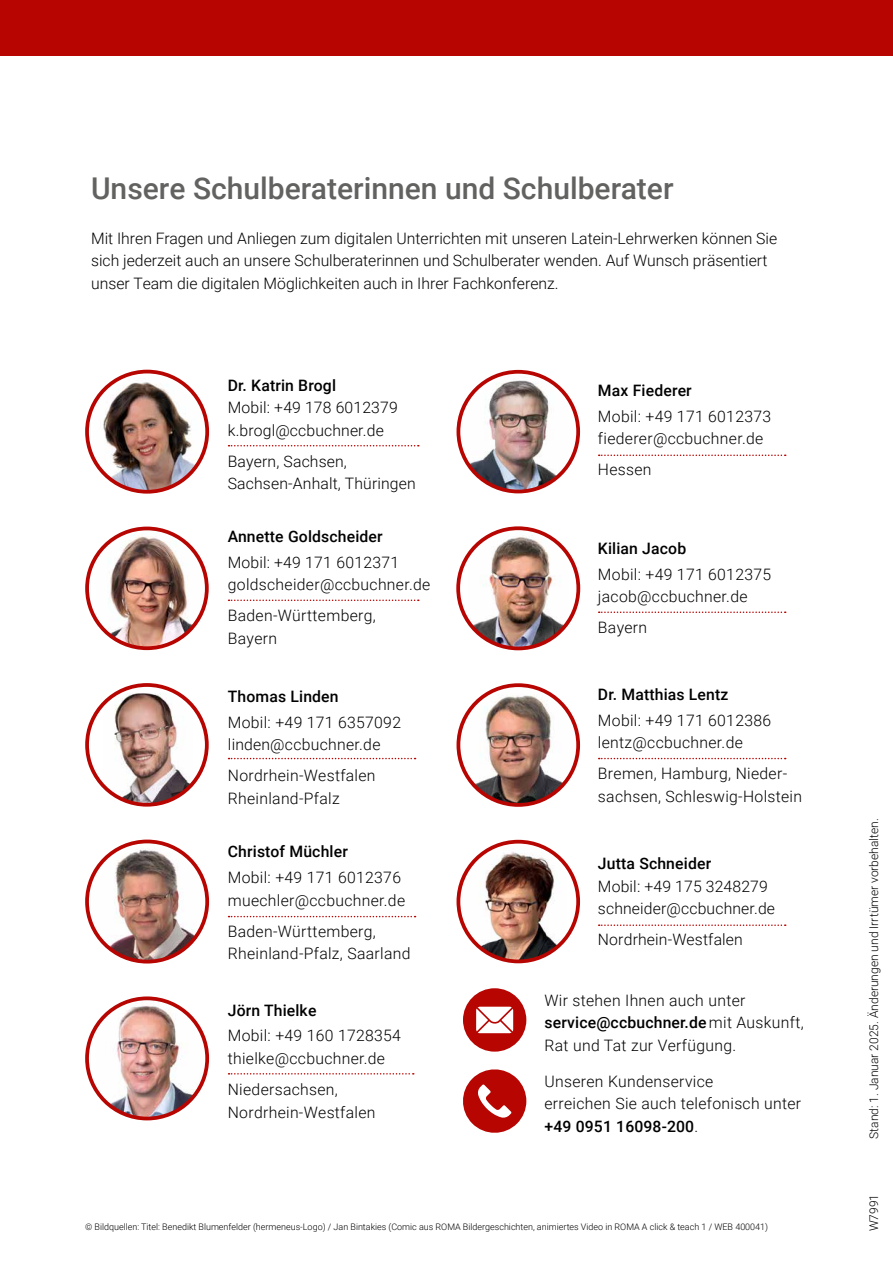
<style>
.page{position:relative;width:893px;height:1263px;background:#fff}
.page>*{position:absolute;margin:0;border:0;box-sizing:border-box;transform-origin:0 0}
.t1{font:500 30px "Roboto";color:#626261}
.t2{font:300 15.75px/22.5px "Roboto";letter-spacing:.02em;color:#000}
.t3{font:300 15.75px/22.5px "Roboto";color:#000}
.t4{font:500 15.75px "Roboto";letter-spacing:.01em;color:#000}
.t5{font:300 12px "Roboto";color:#000}
.t6{font:300 9px "Roboto";color:#000}
.s1{font-weight:500}
</style>
<div class="page">
<div style="left:0;top:0;width:893px;height:55px;background:#b70502"></div>
<img style="left:461px;top:372px;width:115px;height:119px">
<div style="left:456px;top:370px;width:124px;height:123px;border:4px solid #b70502;border-radius:50%"></div>
<svg style="left:87px;top:528px;width:120px;height:120px"></svg>
<img style="left:96px;top:529px;width:108px;height:119px">
<div style="left:85px;top:527px;width:124px;height:123px;border:4px solid #b70502;border-radius:50%"></div>
<svg style="left:458px;top:528px;width:120px;height:120px"></svg>
<img style="left:468px;top:530px;width:100px;height:118px">
<div style="left:456px;top:526px;width:124px;height:124px;border:4px solid #b70502;border-radius:50%"></div>
<img style="left:461px;top:685px;width:116px;height:120px">
<div style="left:456px;top:683px;width:124px;height:124px;border:4px solid #b70502;border-radius:50%"></div>
<svg style="left:87px;top:685px;width:120px;height:120px"></svg>
<img style="left:103px;top:692px;width:89px;height:113px">
<div style="left:85px;top:683px;width:124px;height:124px;border:4px solid #b70502;border-radius:50%"></div>
<img style="left:94px;top:373px;width:113px;height:119px">
<div style="left:85px;top:370px;width:124px;height:124px;border:4px solid #b70502;border-radius:50%"></div>
<img style="left:91px;top:844px;width:115px;height:118px">
<div style="left:85px;top:839px;width:124px;height:124px;border:4px solid #b70502;border-radius:50%"></div>
<svg style="left:458px;top:842px;width:120px;height:119px"></svg>
<img style="left:461px;top:848px;width:106px;height:113px">
<div style="left:456px;top:840px;width:124px;height:123px;border:4px solid #b70502;border-radius:50%"></div>
<svg style="left:229px;top:445px;width:190px;height:1px"></svg>
<svg style="left:599px;top:611px;width:187px;height:2px"></svg>
<svg style="left:229px;top:916px;width:187px;height:1px"></svg>
<svg style="left:599px;top:454px;width:187px;height:2px"></svg>
<svg style="left:229px;top:599px;width:190px;height:2px"></svg>
<svg style="left:599px;top:758px;width:187px;height:1px"></svg>
<svg style="left:229px;top:758px;width:187px;height:1px"></svg>
<svg style="left:599px;top:924px;width:187px;height:2px"></svg>
<svg style="left:87px;top:998px;width:120px;height:120px"></svg>
<img style="left:96px;top:1001px;width:108px;height:117px">
<div style="left:85px;top:996px;width:124px;height:124px;border:4px solid #b70502;border-radius:50%"></div>
<svg style="left:229px;top:1073px;width:185px;height:1px"></svg>
<div style="left:463px;top:988px;width:63px;height:64px;background:#b70502;border-radius:50%"></div>
<svg style="left:476px;top:1006px;width:38px;height:28px"></svg>
<svg style="left:463px;top:1069px;width:63px;height:64px"></svg>
<h1 class="t1" style="left:91px;top:167px;width:584px">Unsere Schulberaterinnen und Schulberater</h1>
<p class="t3" style="left:91px;top:226px;width:688px">Mit Ihren Fragen und Anliegen zum digitalen Unterrichten mit unseren Latein-Lehrwerken können Sie sich jederzeit auch an unsere Schulberaterinnen und Schulberater wenden. Auf Wunsch präsentiert unser Team die digitalen Möglichkeiten auch in Ihrer Fachkonferenz.</p>
<p class="t4" style="left:228px;top:374px;width:110px">Dr. Katrin Brogl</p>
<p class="t2" style="left:228px;top:396px;width:171px">Mobil: +49 178 6012379 k.brogl@ccbuchner.de</p>
<p class="t2" style="left:228px;top:449px;width:189px">Bayern, Sachsen,<br>Sachsen-Anhalt, Thüringen</p>
<p class="t4" style="left:228px;top:525px;width:156px">Annette Goldscheider</p>
<p class="t2" style="left:228px;top:550px;width:204px">Mobil: +49 171 6012371 goldscheider@ccbuchner.de</p>
<p class="t2" style="left:228px;top:604px;width:150px">Baden-Württemberg,<br>Bayern</p>
<p class="t4" style="left:228px;top:685px;width:112px">Thomas Linden</p>
<p class="t2" style="left:228px;top:710px;width:175px">Mobil: +49 171 6357092 linden@ccbuchner.de</p>
<p class="t2" style="left:228px;top:764px;width:149px">Nordrhein-Westfalen<br>Rheinland-Pfalz</p>
<p class="t4" style="left:228px;top:841px;width:122px">Christof Müchler</p>
<p class="t2" style="left:228px;top:866px;width:179px">Mobil: +49 171 6012376 muechler@ccbuchner.de</p>
<p class="t2" style="left:228px;top:919px;width:184px">Baden-Württemberg,<br>Rheinland-Pfalz, Saarland</p>
<p class="t4" style="left:228px;top:999px;width:90px">Jörn Thielke</p>
<p class="t2" style="left:228px;top:1024px;width:175px">Mobil: +49 160 1728354 thielke@ccbuchner.de</p>
<p class="t2" style="left:228px;top:1077px;width:149px">Niedersachsen,<br>Nordrhein-Westfalen</p>
<p class="t4" style="left:598px;top:379px;width:95px">Max Fiederer</p>
<p class="t2" style="left:598px;top:404px;width:175px">Mobil: +49 171 6012373 fiederer@ccbuchner.de</p>
<p class="t2" style="left:598px;top:458px;width:55px">Hessen</p>
<p class="t4" style="left:598px;top:537px;width:90px">Kilian Jacob</p>
<p class="t2" style="left:598px;top:562px;width:175px">Mobil: +49 171 6012375 jacob@ccbuchner.de</p>
<p class="t2" style="left:598px;top:616px;width:51px">Bayern</p>
<p class="t4" style="left:598px;top:683px;width:132px">Dr. Matthias Lentz</p>
<p class="t2" style="left:598px;top:708px;width:175px">Mobil: +49 171 6012386 lentz@ccbuchner.de</p>
<p class="t2" style="left:598px;top:762px;width:206px">Bremen, Hamburg, Nieder&shy;sachsen, Schleswig-Holstein</p>
<p class="t4" style="left:598px;top:853px;width:115px">Jutta Schneider</p>
<p class="t2" style="left:598px;top:874px;width:179px">Mobil: +49 175 3248279 schneider@ccbuchner.de</p>
<p class="t2" style="left:598px;top:928px;width:146px">Nordrhein-Westfalen</p>
<p class="t2" style="left:544px;top:988px;width:261px">Wir stehen Ihnen auch unter <span class="s1">service@ccbuchner.de</span>mit Auskunft,<br>Rat und Tat zur Verfügung.</p>
<p class="t2" style="left:544px;top:1069px;width:258px">Unseren Kundenservice<br>erreichen Sie auch telefonisch unter <span class="s1">+49 0951 16098-200</span>.</p>
<p class="t6" style="left:85px;top:1220px;width:684px">© Bildquellen: Titel: Benedikt Blumenfelder (hermeneus-Logo) / Jan Bintakies (Comic aus ROMA Bildergeschichten, animiertes Video in ROMA A click &amp; teach 1 / WEB 400041)</p>
<p class="t5" style="left:865px;top:1139px;width:322px;rotate:-90deg">Stand: 1. Januar 2025. Änderungen und Irrtümer vorbehalten.</p>
<p class="t5" style="left:865px;top:1231px;width:39px;rotate:-90deg">W7991</p>
</div>
